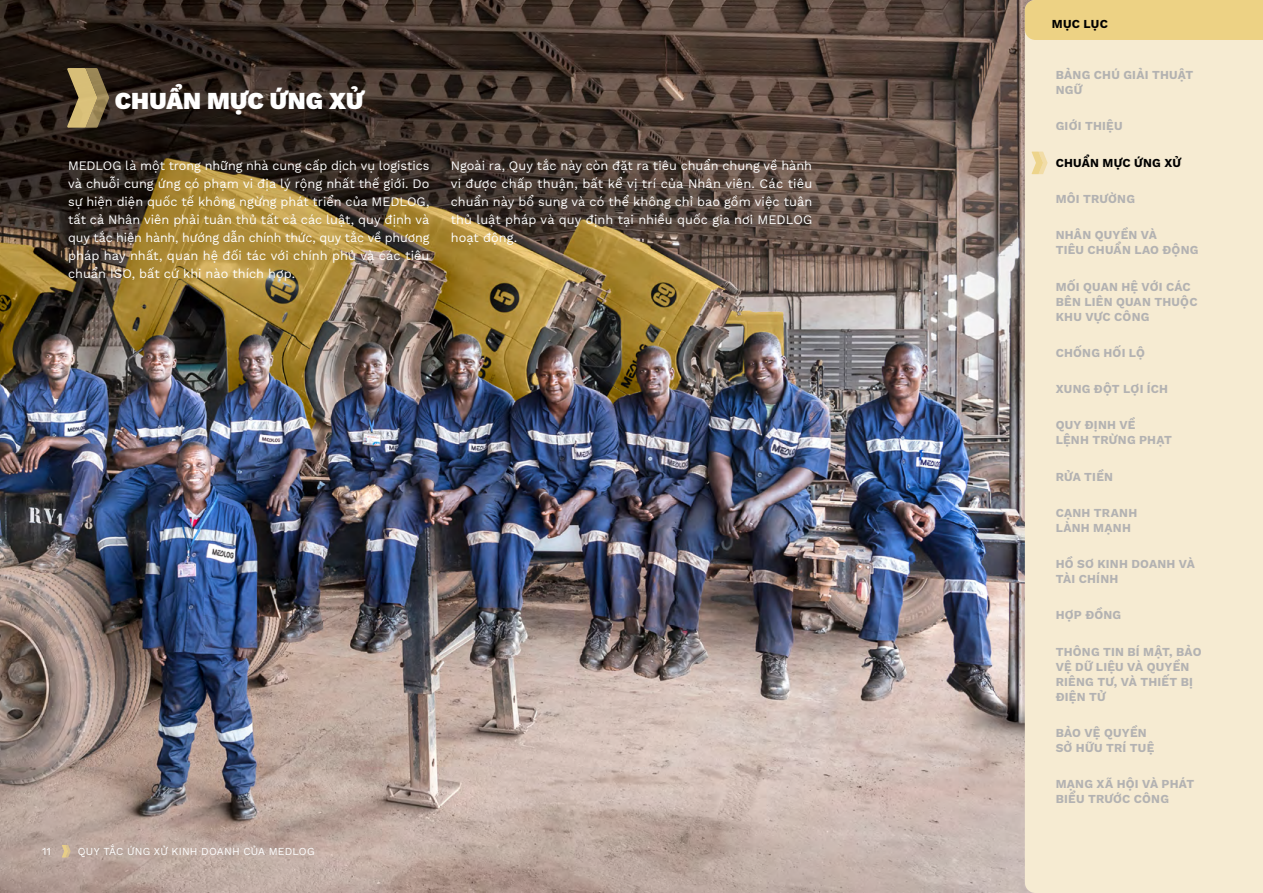
<style>
.page{position:relative;width:1263px;height:893px;background:#fff}
.page>*{position:absolute;margin:0;border:0;box-sizing:border-box;transform-origin:0 0}
.titolo{font:900 24px "Work Sans";letter-spacing:.01em;color:#fff}
.testo{font:12.75px/18px "Work Sans";letter-spacing:.005em;color:#fff;text-align:justify}
.MENU_LATERALE{font:700 12px/15px "Work Sans";letter-spacing:.02em;color:#b3b2b2}
.MENU_LATERALE-2{font:700 12px/15px "Work Sans";letter-spacing:.02em;color:#b3b2b1}
.MENU_LATERALE-3{font:700 12px "Work Sans";letter-spacing:.02em;color:#000}
.t1{font:10.5px "Work Sans";letter-spacing:.02em;color:#fff}
</style>
<div class="page">
<img style="left:0;top:0;width:1025px;height:892px">
<svg style="left:67px;top:68px;width:42px;height:60px;background:#948052"></svg>
<svg style="left:62px;top:845px;width:9px;height:12px"></svg>
<div style="left:1025px;top:40px;width:238px;height:853px;background:#f6ebd2"></div>
<div style="left:1025px;top:0;width:238px;height:40px;background:#edd284"></div>
<svg style="left:1031px;top:152px;width:16px;height:22px"></svg>
<p class="titolo" style="left:115px;top:83px;width:250px">CHUẨN MỰC ỨNG XỬ</p>
<p class="testo" style="left:68px;top:156px;width:363px">MEDLOG là một trong những nhà cung cấp dịch vụ logistics và chuỗi cung ứng có phạm vi địa lý rộng nhất thế giới. Do sự hiện diện quốc tế không ngừng phát triển của MEDLOG, tất cả Nhân viên phải tuân thủ tất cả các luật, quy định và quy tắc hiện hành, hướng dẫn chính thức, quy tắc về phương pháp hay nhất, quan hệ đối tác với chính phủ và các tiêu chuẩn ISO, bất cứ khi nào thích hợp.</p>
<p class="testo" style="left:451px;top:156px;width:363px">Ngoài ra, Quy tắc này còn đặt ra tiêu chuẩn chung về hành vi được chấp thuận, bất kể vị trí của Nhân viên. Các tiêu chuẩn này bổ sung và có thể không chỉ bao gồm việc tuân thủ luật pháp và quy định tại nhiều quốc gia nơi MEDLOG hoạt động.</p>
<p class="t1" style="left:43px;top:843px;width:10px">11</p>
<p class="t1" style="left:78px;top:843px;width:238px">QUY TẮC ỨNG XỬ KINH DOANH CỦA MEDLOG</p>
<p class="MENU_LATERALE-3" style="left:1052px;top:14px;width:57px">MỤC LỤC</p>
<p class="MENU_LATERALE-2" style="left:1056px;top:67px;width:139px">BẢNG CHÚ GIẢI THUẬT<br>NGỮ</p>
<p class="MENU_LATERALE-2" style="left:1056px;top:118px;width:68px">GIỚI THIỆU</p>
<p class="MENU_LATERALE-3" style="left:1056px;top:154px;width:127px">CHUẨN MỰC ỨNG XỬ</p>
<p class="MENU_LATERALE" style="left:1056px;top:191px;width:81px">MÔI TRƯỜNG</p>
<p class="MENU_LATERALE" style="left:1056px;top:227px;width:144px">NHÂN QUYỀN VÀ<br>TIÊU CHUẨN LAO ĐỘNG</p>
<p class="MENU_LATERALE" style="left:1056px;top:278px;width:143px">MỐI QUAN HỆ VỚI CÁC<br>BÊN LIÊN QUAN THUỘC<br>KHU VỰC CÔNG</p>
<p class="MENU_LATERALE" style="left:1056px;top:345px;width:91px">CHỐNG HỐI LỘ</p>
<p class="MENU_LATERALE" style="left:1056px;top:381px;width:114px">XUNG ĐỘT LỢI ÍCH</p>
<p class="MENU_LATERALE" style="left:1056px;top:417px;width:118px">QUY ĐỊNH VỀ<br>LỆNH TRỪNG PHẠT</p>
<p class="MENU_LATERALE" style="left:1056px;top:468px;width:59px">RỬA TIỀN</p>
<p class="MENU_LATERALE" style="left:1056px;top:505px;width:83px">CẠNH TRANH<br>LÀNH MẠNH</p>
<p class="MENU_LATERALE" style="left:1056px;top:556px;width:141px">HỒ SƠ KINH DOANH VÀ<br>TÀI CHÍNH</p>
<p class="MENU_LATERALE" style="left:1056px;top:607px;width:67px">HỢP ĐỒNG</p>
<p class="MENU_LATERALE" style="left:1056px;top:643px;width:147px">THÔNG TIN BÍ MẬT, BẢO<br>VỆ DỮ LIỆU VÀ QUYỀN<br>RIÊNG TƯ, VÀ THIẾT BỊ<br>ĐIỆN TỬ</p>
<p class="MENU_LATERALE" style="left:1056px;top:725px;width:100px">BẢO VỆ QUYỀN<br>SỞ HỮU TRÍ TUỆ</p>
<p class="MENU_LATERALE" style="left:1056px;top:776px;width:140px">MẠNG XÃ HỘI VÀ PHÁT<br>BIỂU TRƯỚC CÔNG</p>
</div>
